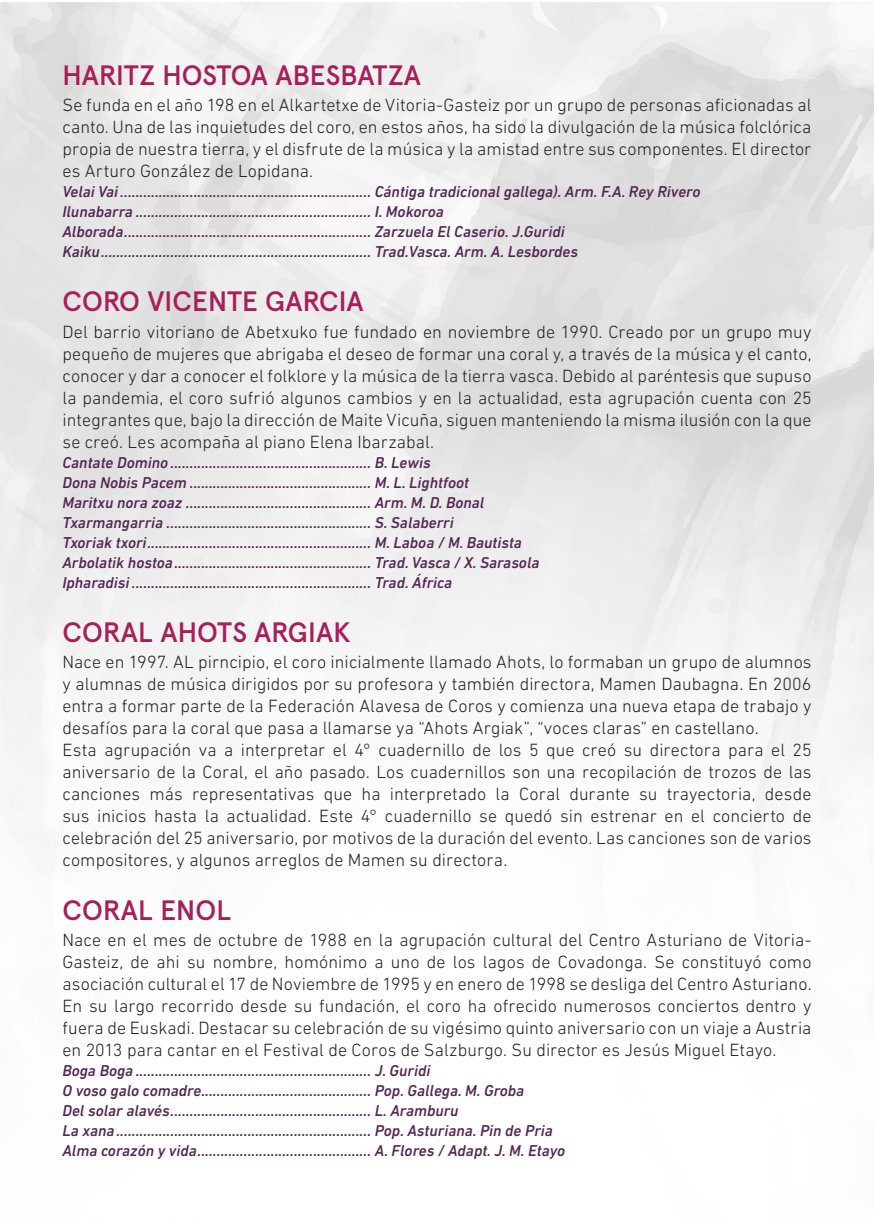
<style>
.page{position:relative;width:874px;height:1225px;background:#fff}
.page>*{position:absolute;margin:0;border:0;box-sizing:border-box;transform-origin:0 0}
.NOMBRE_23_peke{font:500 28px "Apercu Pro";letter-spacing:.005em;color:#a81e5a}
.CORO_2022{font:300 18px/22px "DIN Next LT Pro";letter-spacing:.005em;color:#231f20;text-align:justify}
.CANCIONES_2022{font:italic 500 16px "DIN Next LT Pro";color:#542653}
</style>
<div class="page">
<p class="NOMBRE_23_peke" style="left:62px;top:53px;width:360px">HARITZ HOSTOA ABESBATZA</p>
<p class="CORO_2022" style="left:62px;top:94px;width:750px">Se funda en el año 198 en el Alkartetxe de Vitoria-Gasteiz por un grupo de personas aficionadas al canto. Una de las inquietudes del coro, en estos años, ha sido la divulgación de la música folclórica propia de nuestra tierra, y el disfrute de la música y la amistad entre sus componentes. El director es Arturo González de Lopidana.</p>
<p class="CANCIONES_2022" style="left:62px;top:182px;width:639px">Velai Vai ................................................................. Cántiga tradicional gallega). Arm. F.A. Rey Rivero</p>
<p class="CANCIONES_2022" style="left:62px;top:202px;width:383px">Ilunabarra ............................................................. I. Mokoroa</p>
<p class="CANCIONES_2022" style="left:62px;top:222px;width:503px">Alborada................................................................ Zarzuela El Caserio. J.Guridi</p>
<p class="CANCIONES_2022" style="left:62px;top:242px;width:517px">Kaiku...................................................................... Trad.Vasca. Arm. A. Lesbordes</p>
<p class="NOMBRE_23_peke" style="left:62px;top:280px;width:303px">CORO VICENTE GARCIA</p>
<p class="CORO_2022" style="left:62px;top:320px;width:750px">Del barrio vitoriano de Abetxuko fue fundado en noviembre de 1990. Creado por un grupo muy pequeño de mujeres que abrigaba el deseo de formar una coral y, a través de la música y el canto, conocer y dar a conocer el folklore y la música de la tierra vasca. Debido al paréntesis que supuso la pandemia, el coro sufrió algunos cambios y en la actualidad, esta agrupación cuenta con 25 integrantes que, bajo la dirección de Maite Vicuña, siguen manteniendo la misma ilusión con la que se creó. Les acompaña al piano Elena Ibarzabal.</p>
<p class="CANCIONES_2022" style="left:62px;top:453px;width:369px">Cantate Domino .................................................... B. Lewis</p>
<p class="CANCIONES_2022" style="left:62px;top:473px;width:408px">Dona Nobis Pacem ............................................... M. L. Lightfoot</p>
<p class="CANCIONES_2022" style="left:62px;top:493px;width:423px">Maritxu nora zoaz ................................................ Arm. M. D. Bonal</p>
<p class="CANCIONES_2022" style="left:62px;top:513px;width:392px">Txarmangarria ..................................................... S. Salaberri</p>
<p class="CANCIONES_2022" style="left:62px;top:533px;width:461px">Txoriak txori.......................................................... M. Laboa / M. Bautista</p>
<p class="CANCIONES_2022" style="left:62px;top:553px;width:478px">Arbolatik hostoa................................................... Trad. Vasca / X. Sarasola</p>
<p class="CANCIONES_2022" style="left:62px;top:573px;width:391px">Ipharadisi .............................................................. Trad. África</p>
<p class="NOMBRE_23_peke" style="left:62px;top:610px;width:289px">CORAL AHOTS ARGIAK</p>
<p class="CORO_2022" style="left:62px;top:650px;width:750px">Nace en 1997. AL pirncipio, el coro inicialmente llamado Ahots, lo formaban un grupo de alumnos y alumnas de música dirigidos por su profesora y también directora, Mamen Daubagna. En 2006 entra a formar parte de la Federación Alavesa de Coros y comienza una nueva etapa de trabajo y desafíos para la coral que pasa a llamarse ya “Ahots Argiak”, “voces claras” en castellano.</p>
<p class="CORO_2022" style="left:62px;top:738px;width:750px">Esta agrupación va a interpretar el 4° cuadernillo de los 5 que creó su directora para el 25 aniversario de la Coral, el año pasado. Los cuadernillos son una recopilación de trozos de las canciones más representativas que ha interpretado la Coral durante su trayectoria, desde sus inicios hasta la actualidad. Este 4° cuadernillo se quedó sin estrenar en el concierto de celebración del 25 aniversario, por motivos de la duración del evento. Las canciones son de varios compositores, y algunos arreglos de Mamen su directora.</p>
<p class="NOMBRE_23_peke" style="left:62px;top:888px;width:170px">CORAL ENOL</p>
<p class="CORO_2022" style="left:62px;top:929px;width:750px">Nace en el mes de octubre de 1988 en la agrupación cultural del Centro Asturiano de Vitoria-Gasteiz, de ahi su nombre, homónimo a uno de los lagos de Covadonga. Se constituyó como asociación cultural el 17 de Noviembre de 1995 y en enero de 1998 se desliga del Centro Asturiano.<br>En su largo recorrido desde su fundación, el coro ha ofrecido numerosos conciertos dentro y fuera de Euskadi. Destacar su celebración de su vigésimo quinto aniversario con un viaje a Austria en 2013 para cantar en el Festival de Coros de Salzburgo. Su director es Jesús Miguel Etayo.</p>
<p class="CANCIONES_2022" style="left:62px;top:1061px;width:369px">Boga Boga ............................................................. J. Guridi</p>
<p class="CANCIONES_2022" style="left:62px;top:1081px;width:463px">O voso galo comadre............................................ Pop. Gallega. M. Groba</p>
<p class="CANCIONES_2022" style="left:62px;top:1101px;width:397px">Del solar alavés.................................................... L. Aramburu</p>
<p class="CANCIONES_2022" style="left:62px;top:1121px;width:491px">La xana.................................................................. Pop. Asturiana. Pin de Pria</p>
<p class="CANCIONES_2022" style="left:62px;top:1141px;width:504px">Alma corazón y vida............................................. A. Flores / Adapt. J. M. Etayo</p>
</div>
